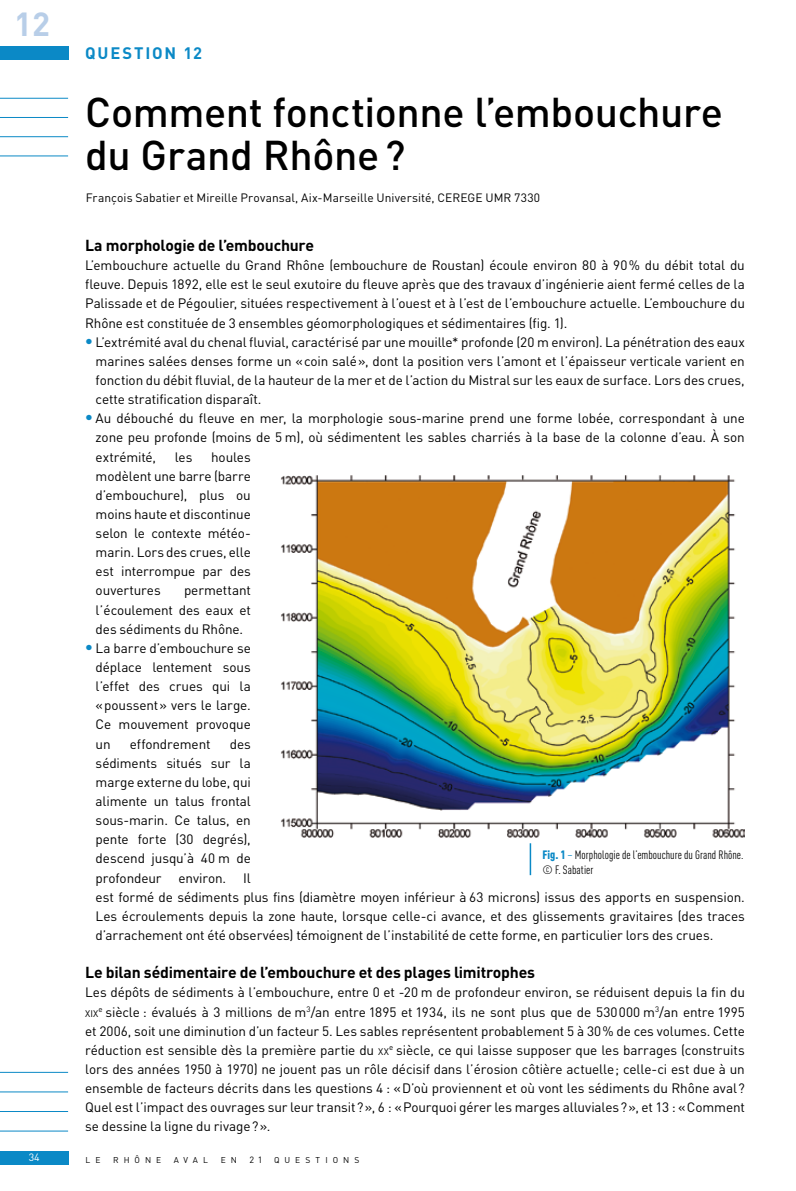
<style>
.page{position:relative;width:796px;height:1191px;background:#fff}
.page>*{position:absolute;margin:0;border:0;box-sizing:border-box;transform-origin:0 0}
.t1{font:500 41.1px/42.5px "DIN Pro";letter-spacing:-.01em;color:#000}
.t2{font:700 33px "DIN Pro";color:#b8cee8}
.t3{font:700 16.5px "DIN Pro";letter-spacing:.11em;color:#0b89c6}
.t4{font:700 15.75px "DIN Pro";letter-spacing:-.015em;color:#000}
.t5{font:13.5px/19.2px "DIN Pro";letter-spacing:-.005em;color:#000;text-align:justify}
.t6{font:12px "DIN Pro";letter-spacing:.01em;color:#000}
.t7{font:condensed 12px/15px "DIN Pro";letter-spacing:.005em;color:#000}
.t8{font:10.5px "DIN Pro";color:#fff}
.t9{font:9.45px "DIN Pro";color:#000}
.t10{font:9px "DIN Pro";color:#000}
.t11{font:8.4px "DIN Pro";letter-spacing:.595em;color:#000}
.s1{font-weight:900;font-size:16.5px;color:#0b89c6}
.s2{font-weight:900;color:#0b89c6}
.s3{color:#0b89c6}
.s4{font-size:9.45px}
</style>
<div class="page">
<div style="left:0;top:1150px;width:68px;height:14px;background:#0b89c6"></div>
<hr style="left:0;top:1072px;width:68px;height:1px;background:#0b89c6">
<hr style="left:0;top:1091px;width:68px;height:1px;background:#0b89c6">
<hr style="left:0;top:1111px;width:68px;height:1px;background:#0b89c6">
<hr style="left:0;top:1130px;width:68px;height:1px;background:#0b89c6">
<div style="left:0;top:46px;width:68px;height:14px;background:#0b89c6"></div>
<hr style="left:0;top:98px;width:68px;height:1px;background:#0b89c6">
<hr style="left:0;top:117px;width:68px;height:1px;background:#0b89c6">
<hr style="left:0;top:136px;width:68px;height:1px;background:#0b89c6">
<hr style="left:0;top:156px;width:68px;height:1px;background:#0b89c6">
<hr style="left:529px;top:843px;width:2px;height:32px;background:#0b89c6">
<img style="left:281px;top:475px;width:463px;height:363px">
<h2 class="t2" style="left:14px;top:-4px;width:37px">12</h2>
<p class="t8" style="left:29px;top:1149px;width:12px">34</p>
<p class="t3" style="left:85px;top:39px;width:118px">question 12</p>
<h1 class="t1" style="left:85px;top:87px;width:639px">Comment fonctionne l’embouchure du Grand Rhône?</h1>
<p class="t6" style="left:86px;top:189px;width:456px">François Sabatier et M ireille Provansal, Aix-Marseille U niversité, CE REGE UM R 7330</p>
<p class="t4" style="left:85px;top:232px;width:230px">La morphologie de l’embouchure</p>
<p class="t5" style="left:85px;top:254px;width:661px">L’embouchure actuelle du Grand Rhône (embouchure de Roustan) écoule environ 80 à 90% du débit total du fleuve. Depuis 1892, elle est le seul exutoire du fleuve après que des travaux d’ingénierie aient fermé celles de la Palissade et de Pégoulier, situées respectivement à l’ouest et à l’est de l’embouchure actuelle. L’embouchure du Rhône est constituée de 3 ensembles géomorphologiques et sédimentaires (fig. 1).</p>
<p class="t5" style="left:96px;top:331px;width:650px;text-indent:-11px"><span class="s1">•</span> L’extrémité aval du chenal fluvial, caractérisé par une mouille* profonde (20 m environ). La pénétration des eaux marines salées denses forme un «coin salé», dont la position vers l’amont et l’épaisseur verticale varient en fonction du débit fluvial, de la hauteur de la mer et de l’action du M istral sur les eaux de surface. Lors des crues, cette stratification disparaît.</p>
<p class="t5" style="left:96px;top:407px;width:650px;text-indent:-11px"><span class="s1">•</span> Au débouché du fleuve en mer, la morphologie sous-marine prend une forme lobée, correspondant à une zone peu profonde (moins de 5 m), où sédimentent les sables charriés à la base de la colonne d’eau. À son extrémité,</p>
<p class="t5" style="left:96px;top:446px;width:157px;text-indent:115px">houles modèlent une barre (barre d’embouchure), plus ou moins haute et discontinue selon le contexte météo&shy;marin. Lors des crues, elle est interrompue par des ouvertures</p>
<p class="t5" style="left:175px;top:446px;width:19px">les</p>
<p class="t5" style="left:96px;top:579px;width:157px;text-indent:88px">permettant l’écoulement des eaux et des sédiments du Rhône.</p>
<p class="t5" style="left:96px;top:637px;width:157px;text-indent:-11px"><span class="s1">•</span> La barre d’embouchure se déplace lentement sous l’effet des crues qui la «poussent» vers le large.<br>Ce mouvement provoque un</p>
<p class="t5" style="left:130px;top:733px;width:82px">effondrement</p>
<p class="t5" style="left:96px;top:733px;width:157px;text-indent:134px">des sédiments situés sur la marge externe du lobe, qui alimente un talus frontal sous-marin. Ce talus, en pente forte (30 degrés), descend jusqu’à 40 m de profondeur</p>
<p class="t7" style="left:542px;top:846px;width:202px"><span class="s2">Fig. 1</span> <span class="s3">–</span> Morphologie de l’embouchure du Grand Rhône. © F. Sabatier</p>
<p class="t5" style="left:178px;top:866px;width:49px">environ.</p>
<p class="t5" style="left:96px;top:866px;width:650px;text-align:left;text-indent:147px">Il<br>est formé de sédiments plus fins (diamètre moyen inférieur à 63 microns) issus des apports en suspension.<br>Les écroulements depuis la zone haute, lorsque celle-ci avance, et des glissements gravitaires (des traces d’arrachement ont été observées) témoignent de l’instabilité de cette forme, en particulier lors des crues.</p>
<p class="t4" style="left:85px;top:959px;width:451px">Le bilan sédimentaire de l’embouchure et des plages limitrophes</p>
<p class="t5" style="left:85px;top:981px;width:661px">Les dépôts de sédiments à l’embouchure, entre 0 et -20 m de profondeur environ, se réduisent depuis la fin du</p>
<p class="t9" style="left:85px;top:1005px;width:15px">XIX</p>
<p class="t5" style="left:85px;top:1000px;width:661px;text-indent:13px"><sup>e</sup> siècle : évalués à 3 millions de m<sup>3</sup>/an entre 1895 et 1934, ils ne sont plus que de 530000 m<sup>3</sup>/an entre 1995 et 2006, soit une diminution d’un facteur 5. Les sables représentent probablement 5 à 30% de ces volumes. Cette réduction est sensible dès la première partie du <span class="s4">XX</span><sup>e</sup> siècle, ce qui laisse supposer que les barrages (construits lors des années 1950 à 1970) ne jouent pas un rôle décisif dans l’érosion côtière actuelle; celle-ci est due à un ensemble de facteurs décrits dans les questions 4 : « D’où proviennent et où vont les sédiments du Rhône aval?<br>Quel est l’impact des ouvrages sur leur transit?», 6 : «Pourquoi gérer les marges alluviales?», et 13 : «Comment se dessine la ligne du rivage?».</p>
<p class="t11" style="left:86px;top:1152px;width:16px">L E</p>
<p class="t11" style="left:113px;top:1152px;width:49px">RHÔNE</p>
<p class="t11" style="left:174px;top:1152px;width:36px">AVAL</p>
<p class="t11" style="left:220px;top:1152px;width:18px">E N</p>
<p class="t10" style="left:249px;top:1152px;width:15px">2 1</p>
<p class="t11" style="left:274px;top:1152px;width:87px">QUESTIONS</p>
</div>
